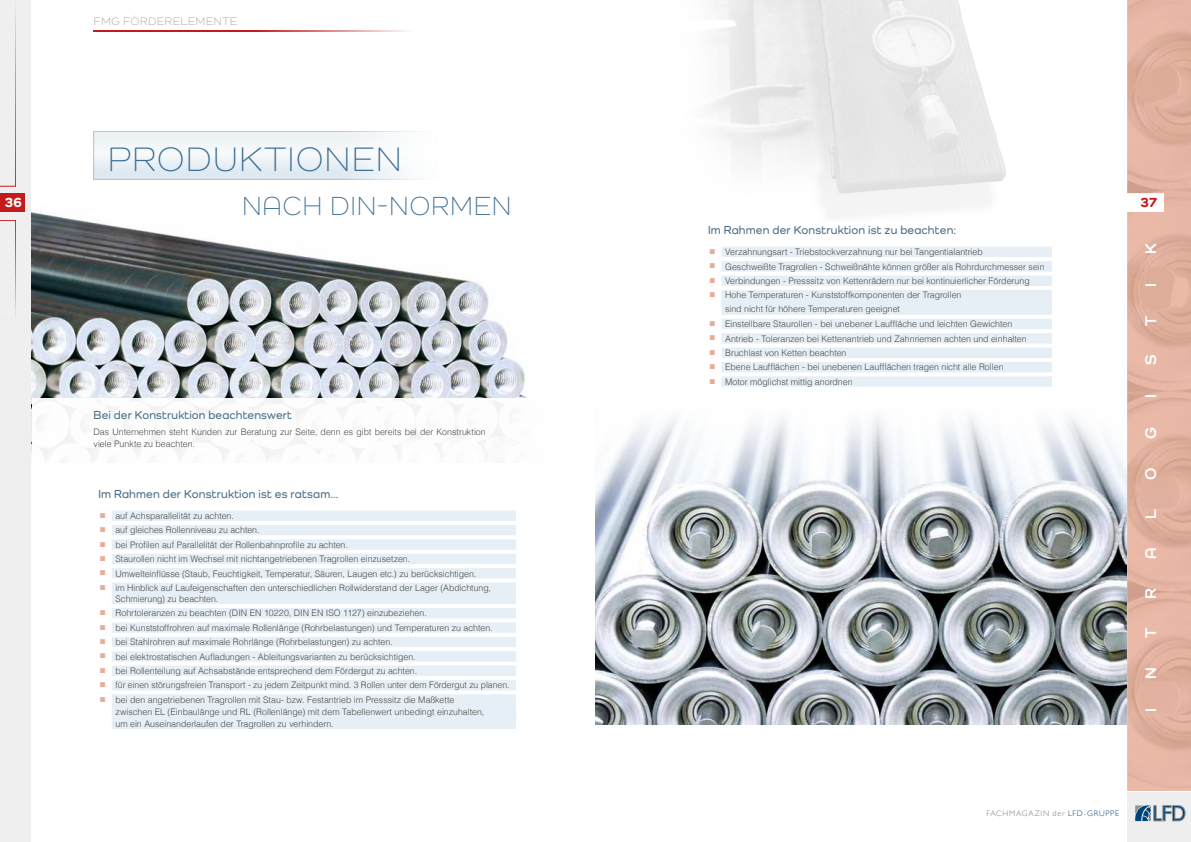
<style>
.page{position:relative;width:1191px;height:842px;background:#fff}
.page>*{position:absolute;margin:0;border:0;box-sizing:border-box;transform-origin:0 0}
.t1{font:300 35px "Como";letter-spacing:.045em;color:#3e6f94}
.t2{font:300 27px "Como";letter-spacing:.05em;color:#3e6f94}
.t3{font:700 16px "Como";color:#fff}
.t4{font:800 14px "Como";color:#fff}
.t5{font:800 14px "Como";color:#c51a1b}
.t6{font:600 12px "Como";letter-spacing:.015em;color:#4e7187}
.t7{font:600 12px "Como";letter-spacing:.015em;color:#4e7187;scale:.96 1}
.t8{font:300 11px "Como";letter-spacing:.065em;color:#929292}
.t9{font:300 9px/12.2px "Helvetica";color:#4a4a49}
.t10{font:300 9px "Helvetica";color:#4a4a49;scale:.96 1}
.t11{font:300 8px "Gill Sans";letter-spacing:.095em;color:#7c7b7b}
.s1{color:#e8ab94}
.s2{color:#047}
</style>
<div class="page">
<div style="left:0;top:0;width:31px;height:842px;background:#ededed"></div>
<div style="left:0;top:193px;width:25px;height:19px;background:#c51a1b"></div>
<img style="left:1127px;top:0;width:64px;height:791px">
<div style="left:1127px;top:792px;width:64px;height:50px;background:#ededed"></div>
<svg style="left:1135px;top:805px;width:50px;height:16px"></svg>
<svg style="left:0;top:9px;width:16px;height:177px"></svg>
<svg style="left:0;top:220px;width:16px;height:95px"></svg>
<hr style="left:94px;top:30px;width:334px;height:1px;background:#c51a1b">
<div style="left:253px;top:0;width:182px;height:49px;background:#fff"></div>
<img style="left:712px;top:0;width:294px;height:216px">
<img style="left:32px;top:212px;width:496px;height:187px">
<img style="left:595px;top:505px;width:531px;height:219px">
<svg style="left:595px;top:417px;width:531px;height:88px"></svg>
<div style="left:94px;top:131px;width:343px;height:48px;background:linear-gradient(to bottom,#f6f8f9,#e3ecf3)"></div>
<div style="left:94px;top:131px;width:343px;height:48px;border:1px solid #83929b"></div>
<div style="left:341px;top:122px;width:103px;height:65px;background:#fff"></div>
<div style="left:112px;top:510px;width:404px;height:219px;background:#e6eff5"></div>
<hr style="left:112px;top:706px;width:404px;height:2px;background:#e6eff5">
<hr style="left:110px;top:521px;width:410px;height:4px;background:#fff">
<hr style="left:110px;top:535px;width:410px;height:4px;background:#fff">
<hr style="left:110px;top:550px;width:410px;height:4px;background:#fff">
<hr style="left:110px;top:564px;width:410px;height:4px;background:#fff">
<svg style="left:112px;top:578px;width:404px;height:4px"></svg>
<hr style="left:110px;top:604px;width:410px;height:4px;background:#fff">
<hr style="left:110px;top:618px;width:410px;height:4px;background:#fff">
<hr style="left:110px;top:633px;width:410px;height:4px;background:#fff">
<hr style="left:110px;top:647px;width:410px;height:4px;background:#fff">
<svg style="left:112px;top:661px;width:404px;height:4px"></svg>
<hr style="left:110px;top:676px;width:410px;height:4px;background:#fff">
<hr style="left:110px;top:690px;width:410px;height:4px;background:#fff">
<hr style="left:112px;top:717px;width:404px;height:4px;background:#e6eff5">
<div style="left:721px;top:247px;width:331px;height:140px;background:#e6eff5"></div>
<hr style="left:719px;top:257px;width:337px;height:4px;background:#fff">
<hr style="left:719px;top:272px;width:337px;height:4px;background:#fff">
<hr style="left:719px;top:286px;width:337px;height:4px;background:#fff">
<hr style="left:719px;top:315px;width:337px;height:4px;background:#fff">
<hr style="left:719px;top:329px;width:337px;height:4px;background:#fff">
<hr style="left:719px;top:344px;width:337px;height:4px;background:#fff">
<hr style="left:719px;top:358px;width:337px;height:4px;background:#fff">
<hr style="left:719px;top:372px;width:337px;height:4px;background:#fff">
<hr style="left:721px;top:300px;width:331px;height:4px;background:#e6eff5">
<p class="t8" style="left:94px;top:15px;width:145px">FMG FÖRDERELEMENTE</p>
<h1 class="t1" style="left:108px;top:138px;width:295px">PRODUKTIONEN</h1>
<h2 class="t2" style="left:242px;top:190px;width:270px">NACH DIN-NORMEN</h2>
<h3 class="t4" style="left:4px;top:194px;width:19px">36</h3>
<h3 class="t5" style="left:1140px;top:194px;width:19px">37</h3>
<h3 class="t7" style="left:94px;top:408px;width:208px">Bei der Konstruktion beachtenswert</h3>
<p class="t9" style="left:94px;top:425px;width:394px">Das Unternehmen steht Kunden zur Beratung zur Seite, denn es gibt bereits bei der Konstruktion viele Punkte zu beachten.</p>
<h3 class="t6" style="left:98px;top:486px;width:242px">Im Rahmen der Konstruktion ist es ratsam...</h3>
<p class="t9" style="left:100px;top:509px;width:135px"><span class="s1">■</span> auf Achsparallelität zu achten.</p>
<p class="t9" style="left:100px;top:523px;width:161px"><span class="s1">■</span> auf gleiches Rollenniveau zu achten.</p>
<p class="t9" style="left:100px;top:538px;width:249px"><span class="s1">■</span> bei Profilen auf Parallelität der Rollenbahnprofile zu achten.</p>
<p class="t9" style="left:100px;top:552px;width:312px"><span class="s1">■</span> Staurollen nicht im Wechsel mit nichtangetriebenen Tragrollen einzusetzen.</p>
<p class="t9" style="left:100px;top:567px;width:378px"><span class="s1">■</span> Umwelteinflüsse (Staub, Feuchtigkeit, Temperatur, Säuren, Laugen etc.) zu berücksichtigen.</p>
<p class="t9" style="left:115px;top:582px;width:377px;line-height:11px;text-indent:-15px"><span class="s1">■</span> im Hinblick auf Laufeigenschaften den unterschiedlichen Rollwiderstand der Lager (Abdichtung,<br>Schmierung) zu beachten.</p>
<p class="t9" style="left:100px;top:606px;width:328px"><span class="s1">■</span> Rohrtoleranzen zu beachten (DIN EN 10220, DIN EN ISO 1127) einzubeziehen.</p>
<p class="t9" style="left:100px;top:621px;width:394px"><span class="s1">■</span> bei Kunststoffrohren auf maximale Rollenlänge (Rohrbelastungen) und Temperaturen zu achten.</p>
<p class="t9" style="left:100px;top:635px;width:294px"><span class="s1">■</span> bei Stahlrohren auf maximale Rohrlänge (Rohrbelastungen) zu achten.</p>
<p class="t9" style="left:100px;top:650px;width:317px"><span class="s1">■</span> bei elektrostatischen Aufladungen - Ableitungsvarianten zu berücksichtigen.</p>
<p class="t9" style="left:100px;top:664px;width:319px"><span class="s1">■</span> bei Rollenteilung auf Achsabstände entsprechend dem Fördergut zu achten.</p>
<p class="t10" style="left:100px;top:677px;width:428px"><span class="s1">■</span> für einen störungsfreien Transport - zu jedem Zeitpunkt mind. 3 Rollen unter dem Fördergut zu planen.</p>
<p class="t9" style="left:115px;top:693px;width:370px;text-indent:-15px"><span class="s1">■</span> bei den angetriebenen Tragrollen mit Stau- bzw. Festantrieb im Presssitz die Maßkette zwischen EL (Einbaulänge und RL (Rollenlänge) mit dem Tabellenwert unbedingt einzuhalten, um ein Auseinanderlaufen der Tragrollen zu verhindern.</p>
<h3 class="t6" style="left:708px;top:223px;width:249px">Im Rahmen der Konstruktion ist zu beachten:</h3>
<p class="t9" style="left:709px;top:245px;width:275px"><span class="s1">■</span> Verzahnungsart - Triebstockverzahnung nur bei Tangentialantrieb</p>
<p class="t9" style="left:709px;top:260px;width:336px"><span class="s1">■</span> Geschweißte Tragrollen - Schweißnähte können größer als Rohrdurchmesser sein</p>
<p class="t9" style="left:709px;top:274px;width:321px"><span class="s1">■</span> Verbindungen - Presssitz von Kettenrädern nur bei kontinuierlicher Förderung</p>
<p class="t9" style="left:725px;top:288px;width:238px;line-height:13.4px;text-indent:-15px"><span class="s1">■</span> Hohe Temperaturen - Kunststoffkomponenten der Tragrollen sind nicht für höhere Temperaturen geeignet</p>
<p class="t9" style="left:709px;top:317px;width:304px"><span class="s1">■</span> Einstellbare Staurollen - bei unebener Lauffläche und leichten Gewichten</p>
<p class="t9" style="left:709px;top:332px;width:318px"><span class="s1">■</span> Antrieb - Toleranzen bei Kettenantrieb und Zahnriemen achten und einhalten</p>
<p class="t9" style="left:709px;top:346px;width:138px"><span class="s1">■</span> Bruchlast von Ketten beachten</p>
<p class="t9" style="left:709px;top:360px;width:295px"><span class="s1">■</span> Ebene Laufflächen - bei unebenen Laufflächen tragen nicht alle Rollen</p>
<p class="t9" style="left:709px;top:375px;width:144px"><span class="s1">■</span> Motor möglichst mittig anordnen</p>
<h3 class="t3" style="left:1140px;top:254px;width:12px;rotate:-90deg">K</h3>
<h3 class="t3" style="left:1140px;top:287px;width:5px;rotate:-90deg">I</h3>
<h3 class="t3" style="left:1140px;top:326px;width:12px;rotate:-90deg">T</h3>
<h3 class="t3" style="left:1140px;top:365px;width:12px;rotate:-90deg">S</h3>
<h3 class="t3" style="left:1140px;top:398px;width:5px;rotate:-90deg">I</h3>
<h3 class="t3" style="left:1140px;top:439px;width:13px;rotate:-90deg">G</h3>
<h3 class="t3" style="left:1140px;top:480px;width:14px;rotate:-90deg">O</h3>
<h3 class="t3" style="left:1140px;top:519px;width:11px;rotate:-90deg">L</h3>
<h3 class="t3" style="left:1140px;top:559px;width:13px;rotate:-90deg">A</h3>
<h3 class="t3" style="left:1140px;top:599px;width:12px;rotate:-90deg">R</h3>
<h3 class="t3" style="left:1140px;top:638px;width:12px;rotate:-90deg">T</h3>
<h3 class="t3" style="left:1140px;top:679px;width:13px;rotate:-90deg">N</h3>
<h3 class="t3" style="left:1140px;top:711px;width:5px;rotate:-90deg">I</h3>
<p class="t11" style="left:986px;top:807px;width:134px">FACHMAGAZIN der <span class="s2">LFD-GRUPPE</span></p>
</div>
